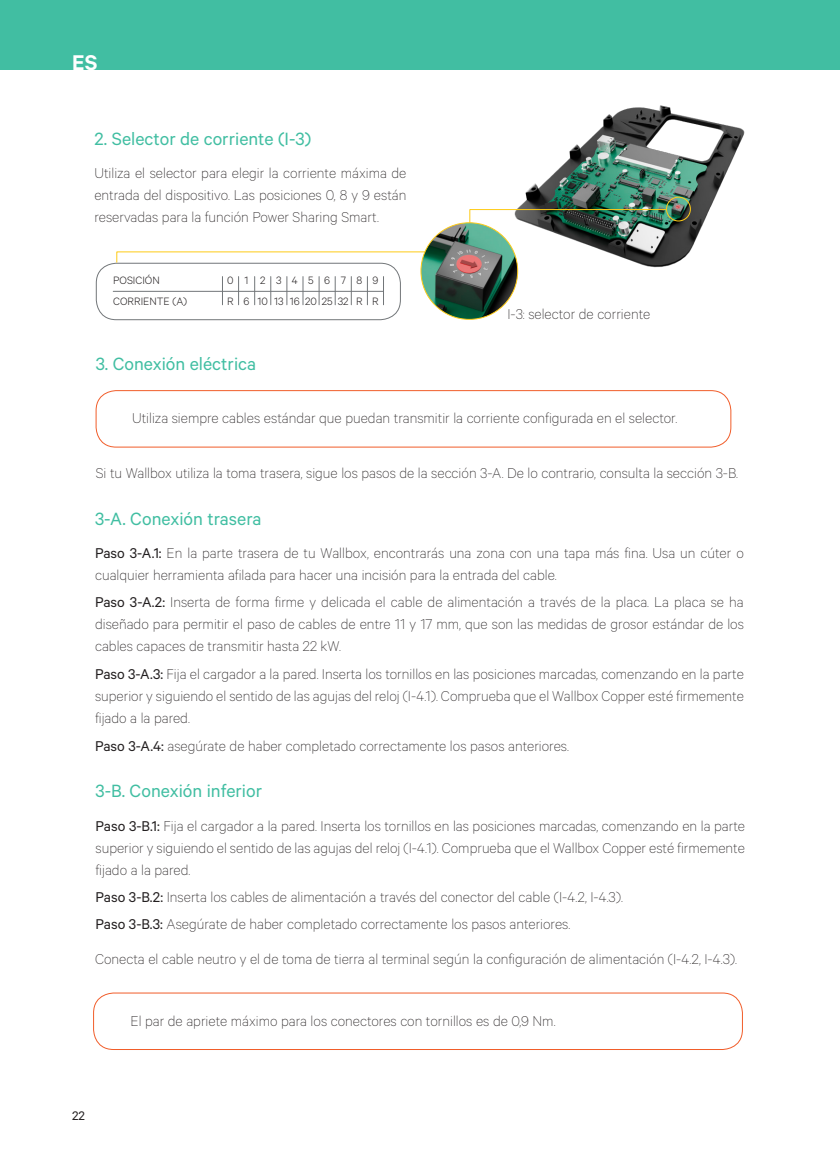
<style>
.page{position:relative;width:840px;height:1168px;background:#fff}
.page>*{position:absolute;margin:0;border:0;box-sizing:border-box;transform-origin:0 0}
.t1{font:600 24px "Calibre";color:#fff}
.subtitulos{font:20px "Calibre";color:#41bea2}
.Bullets{font:100 16px/22px "Calibre";color:#231f20;text-align:justify}
.subtitulos-2{font:100 16px/22px "Calibre";color:#231f20;text-align:justify}
.texto{font:100 16px/22px "Calibre";color:#231f20;text-align:justify}
.t2{font:14px "Calibre";color:#231f20}
.subtitulos-3{font:300 12px "Calibre";color:#231f20}
.s1{font-weight:400}
</style>
<div class="page">
<div style="left:0;top:0;width:839px;height:70px;background:#41bea2"></div>
<div style="left:93px;top:992px;width:649px;height:58px;border:1px solid #f15d2a;border-radius:20px"></div>
<div style="left:95px;top:390px;width:636px;height:58px;border:1px solid #f15d2a;border-radius:20px"></div>
<img style="left:512px;top:105px;width:233px;height:167px">
<div style="left:665px;top:197px;width:25px;height:24px;border:1px solid #fecb17;border-radius:50%"></div>
<div style="left:96px;top:263px;width:304px;height:57px;border:1px solid #727679;border-radius:20px"></div>
<hr style="left:113px;top:291px;width:270px;height:1px;background:#727679">
<svg style="left:366px;top:277px;width:1px;height:28px"></svg>
<svg style="left:334px;top:277px;width:1px;height:28px"></svg>
<svg style="left:302px;top:277px;width:1px;height:28px"></svg>
<svg style="left:270px;top:277px;width:1px;height:28px"></svg>
<svg style="left:238px;top:277px;width:1px;height:28px"></svg>
<svg style="left:383px;top:277px;width:1px;height:28px"></svg>
<svg style="left:350px;top:277px;width:1px;height:28px"></svg>
<svg style="left:318px;top:277px;width:1px;height:28px"></svg>
<svg style="left:286px;top:277px;width:1px;height:28px"></svg>
<svg style="left:254px;top:277px;width:1px;height:28px"></svg>
<svg style="left:222px;top:277px;width:1px;height:28px"></svg>
<svg style="left:469px;top:209px;width:197px;height:15px"></svg>
<svg style="left:116px;top:251px;width:309px;height:12px"></svg>
<img style="left:421px;top:223px;width:96px;height:96px;border-radius:48px">
<p class="t1" style="left:72px;top:48px;width:27px">ES</p>
<p class="subtitulos" style="left:94px;top:127px;width:218px">2. Selector de corriente (I-3)</p>
<p class="subtitulos-2" style="left:94px;top:161px;width:313px">Utiliza el selector para elegir la corriente máxima de entrada del dispositivo. Las posiciones 0, 8 y 9 están reservadas para la función Power Sharing Smart.</p>
<p class="subtitulos-3" style="left:113px;top:274px;width:48px">POSICIÓN</p>
<p class="subtitulos-3" style="left:227px;top:273px;width:8px">0</p>
<p class="subtitulos-3" style="left:244px;top:273px;width:5px">1</p>
<p class="subtitulos-3" style="left:260px;top:273px;width:7px">2</p>
<p class="subtitulos-3" style="left:276px;top:273px;width:7px">3</p>
<p class="subtitulos-3" style="left:292px;top:273px;width:7px">4</p>
<p class="subtitulos-3" style="left:308px;top:273px;width:7px">5</p>
<p class="subtitulos-3" style="left:324px;top:273px;width:7px">6</p>
<p class="subtitulos-3" style="left:340px;top:273px;width:7px">7</p>
<p class="subtitulos-3" style="left:356px;top:273px;width:7px">8</p>
<p class="subtitulos-3" style="left:372px;top:273px;width:7px">9</p>
<p class="subtitulos-3" style="left:113px;top:294px;width:75px">CORRIENTE (A)</p>
<p class="subtitulos-3" style="left:227px;top:294px;width:8px">R</p>
<p class="subtitulos-3" style="left:243px;top:294px;width:7px">6</p>
<p class="subtitulos-3" style="left:257px;top:294px;width:12px">10</p>
<p class="subtitulos-3" style="left:274px;top:294px;width:11px">13</p>
<p class="subtitulos-3" style="left:290px;top:294px;width:60px">16 20 25 32</p>
<p class="subtitulos-3" style="left:356px;top:294px;width:8px">R</p>
<p class="subtitulos-3" style="left:372px;top:294px;width:8px">R</p>
<p class="subtitulos" style="left:96px;top:352px;width:162px">3. Conexión eléctrica</p>
<p class="subtitulos-2" style="left:507px;top:303px;width:144px">I-3: selector de corriente</p>
<p class="subtitulos-2" style="left:132px;top:406px;width:546px">Utiliza siempre cables estándar que puedan transmitir la corriente configurada en el selector.</p>
<p class="subtitulos-2" style="left:96px;top:462px;width:643px">Si tu Wallbox utiliza la toma trasera, sigue los pasos de la sección 3-A. De lo contrario, consulta la sección 3-B.</p>
<p class="subtitulos" style="left:95px;top:507px;width:168px">3-A. Conexión trasera</p>
<p class="Bullets" style="left:95px;top:541px;width:650px"><span class="s1">Paso 3-A.1:</span> En la parte trasera de tu Wallbox, encontrarás una zona con una tapa más fina. Usa un cúter o cualquier herramienta afilada para hacer una incisión para la entrada del cable.</p>
<p class="Bullets" style="left:95px;top:591px;width:650px"><span class="s1">Paso 3-A.2:</span> Inserta de forma firme y delicada el cable de alimentación a través de la placa. La placa se ha diseñado para permitir el paso de cables de entre 11 y 17 mm, que son las medidas de grosor estándar de los cables capaces de transmitir hasta 22 kW.</p>
<p class="texto" style="left:95px;top:662px;width:650px"><span class="s1">Paso 3-A.3:</span> Fija el cargador a la pared. Inserta los tornillos en las posiciones marcadas, comenzando en la parte superior y siguiendo el sentido de las agujas del reloj (I-4.1). Comprueba que el Wallbox Copper esté firmemente fijado a la pared.</p>
<p class="texto" style="left:95px;top:734px;width:475px"><span class="s1">Paso 3-A.4:</span> asegúrate de haber completado correctamente los pasos anteriores.</p>
<p class="subtitulos" style="left:95px;top:779px;width:168px">3-B. Conexión inferior</p>
<p class="Bullets" style="left:95px;top:814px;width:650px"><span class="s1">Paso 3-B.1:</span> Fija el cargador a la pared. Inserta los tornillos en las posiciones marcadas, comenzando en la parte superior y siguiendo el sentido de las agujas del reloj (I-4.1). Comprueba que el Wallbox Copper esté firmemente fijado a la pared.</p>
<p class="Bullets" style="left:95px;top:885px;width:528px"><span class="s1">Paso 3-B.2:</span> Inserta los cables de alimentación a través del conector del cable (I-4.2, I-4.3).</p>
<p class="Bullets" style="left:95px;top:912px;width:476px"><span class="s1">Paso 3-B.3:</span> Asegúrate de haber completado correctamente los pasos anteriores.</p>
<p class="subtitulos-2" style="left:95px;top:947px;width:643px">Conecta el cable neutro y el de toma de tierra al terminal según la configuración de alimentación (I-4.2, I-4.3).</p>
<p class="t2" style="left:72px;top:1107px;width:14px">22</p>
<p class="texto" style="left:130px;top:1010px;width:426px">El par de apriete máximo para los conectores con tornillos es de 0,9 Nm.</p>
</div>
